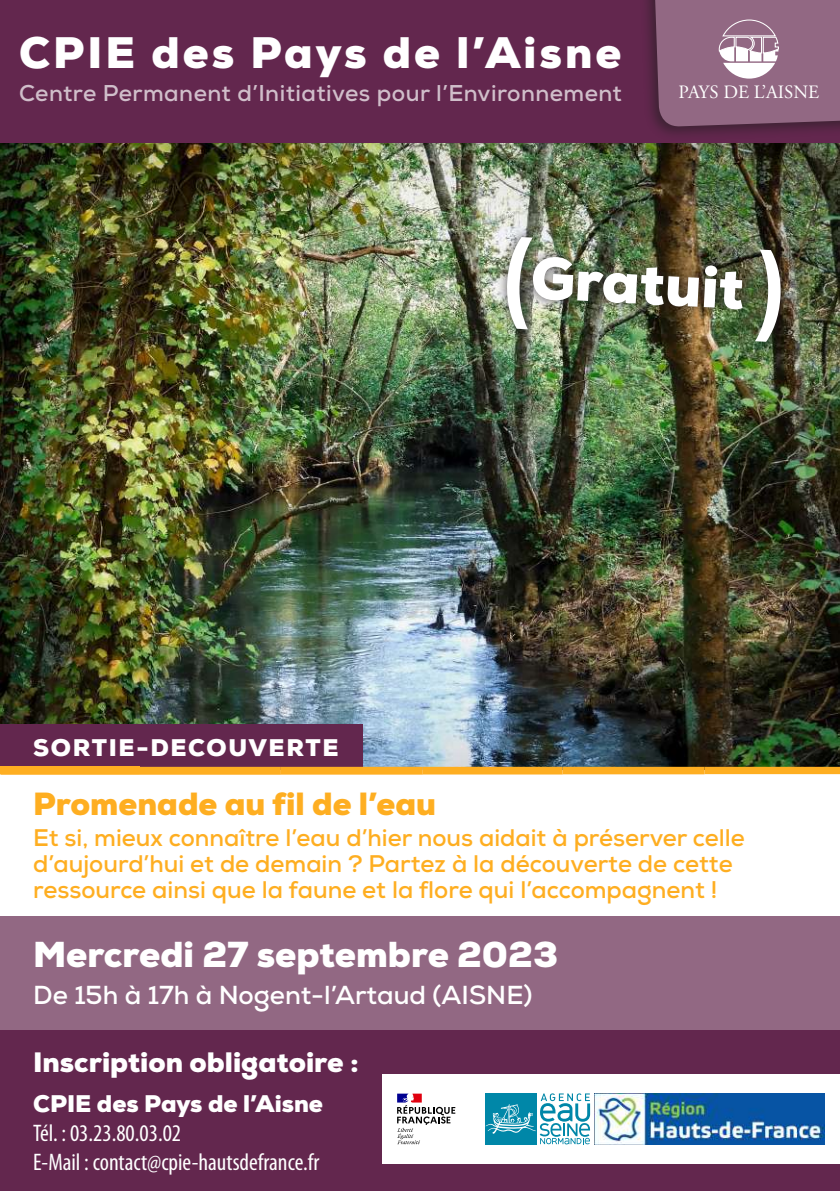
<style>
.page{position:relative;width:840px;height:1191px;background:#fff}
.page>*{position:absolute;margin:0;border:0;box-sizing:border-box;transform-origin:0 0}
.t1{font:900 58.6px "Nexa";color:#fff}
.t2{font:900 44px "Nexa";letter-spacing:.07em;color:#fff}
.t3{font:900 36px "Nexa";color:#fff}
.t4{font:900 32px "Nexa";color:#feae21}
.t5{font:900 28px "Nexa";color:#fff}
.t6{font:700 26px "Nexa";color:#fff}
.t7{font:700 24px/26px "Nexa";color:#feae21}
.t8{font:condensed 24px/28.8px "Myriad Pro";color:#fff}
.t9{font:900 24px "Nexa";color:#fff}
.t10{font:900 24px "Nexa";letter-spacing:.07em;color:#fff}
.t11{font:700 22.8px "Nexa";letter-spacing:.02em;color:#d0beca}
.t12{font:18.8px "Adobe Garamond Pro";color:#fff}
</style>
<div class="page">
<img style="left:0;top:143px;width:839px;height:624px">
<div style="left:0;top:916px;width:839px;height:114px;background:#926883"></div>
<div style="left:0;top:0;width:839px;height:143px;background:#63274e"></div>
<div style="left:0;top:724px;width:362px;height:48px;background:#63274e"></div>
<div style="left:495px;top:226px;width:296px;height:125px;background:#231f20;opacity:.75"></div>
<svg style="left:505px;top:237px;width:27px;height:92px"></svg>
<svg style="left:754px;top:249px;width:27px;height:93px"></svg>
<div style="left:0;top:1030px;width:839px;height:161px;background:#63274e"></div>
<div style="left:139px;top:767px;width:700px;height:7px;background:#feae21"></div>
<div style="left:0;top:767px;width:139px;height:7px;background:#feae21"></div>
<div style="left:638px;top:0;width:201px;height:141px;background:#231f20;opacity:.6"></div>
<svg style="left:653px;top:0;width:186px;height:127px;background:#956e87"></svg>
<div style="left:382px;top:1074px;width:457px;height:89px;background:#fff"></div>
<img style="left:594px;top:1093px;width:230px;height:51px">
<svg style="left:397px;top:1093px;width:58px;height:51px"></svg>
<svg style="left:485px;top:1093px;width:104px;height:51px"></svg>
<h2 class="t2" style="left:19px;top:25px;width:603px">CPIE des Pays de l’Aisne</h2>
<p class="t11" style="left:19px;top:79px;width:604px">Centre Permanent d’Initiatives pour l’Environnement</p>
<p class="t12" style="left:678px;top:81px;width:142px">PAYS DE L’AISNE</p>
<p class="t10" style="left:33px;top:732px;width:307px">SORTIE-DECOUVERTE</p>
<h1 class="t1" style="left:532px;top:240px;width:215px;rotate:3deg">Gratuit</h1>
<h3 class="t4" style="left:33px;top:783px;width:404px">Promenade au fil de l’eau</h3>
<p class="t7" style="left:33px;top:825px;width:712px">Et si, mieux connaître l’eau d’hier nous aidait à préserver celle d’aujourd’hui et de demain ? Partez à la découverte de cette ressource ainsi que la faune et la flore qui l’accompagnent !</p>
<h3 class="t3" style="left:33px;top:931px;width:526px">Mercredi 27 septembre 2023</h3>
<p class="t6" style="left:33px;top:977px;width:500px">De 15h à 17h à Nogent-l’Artaud (AISNE)</p>
<p class="t5" style="left:33px;top:1044px;width:327px">Inscription obligatoire :</p>
<p class="t9" style="left:33px;top:1088px;width:291px">CPIE des Pays de l’Aisne</p>
<p class="t8" style="left:33px;top:1118px;width:287px">Tél. : 03.23.80.03.02<br>E-Mail : contact@cpie-hautsdefrance.fr</p>
</div>
